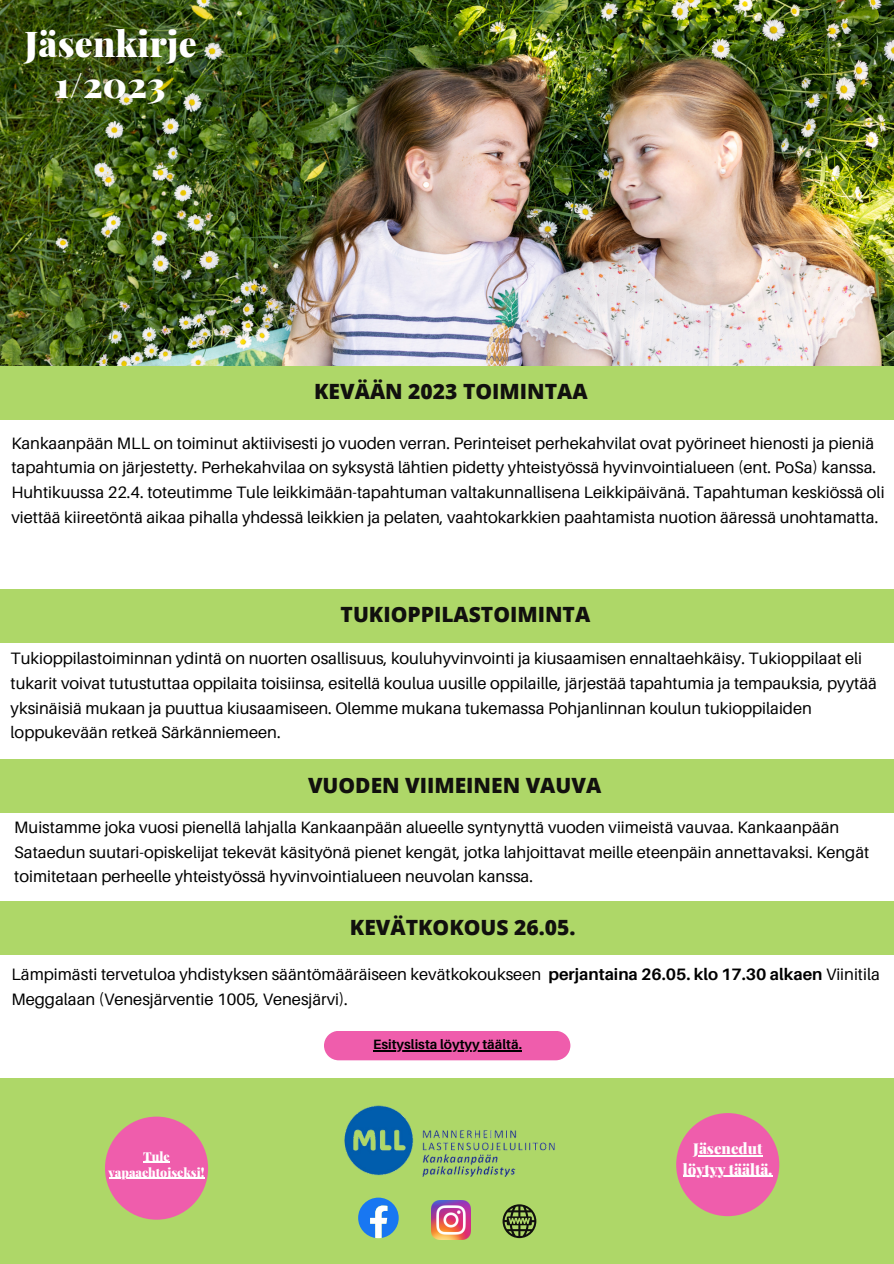
<style>
.page{position:relative;width:894px;height:1264px;background:#fff}
.page>*{position:absolute;margin:0;border:0;box-sizing:border-box;transform-origin:0 0}
.t1{font:900 35.55px/41.1px "Playfair Display";letter-spacing:.01em;color:#fff;text-align:center}
.t2{font:800 21px "Open Sans";color:#11100e}
.t3{font:16.5px/24.8px "Aileron";color:#000}
.t4{font:900 15px/20.2px "Playfair Display";color:#fff;text-align:center}
.t5{font:700 13.5px "Aileron";color:#000}
.t6{font:900 12.3px/16.4px "Playfair Display";color:#fff;text-align:center}
.s1{font-weight:700}
</style>
<div class="page">
<div style="left:0;top:1078px;width:893px;height:185px;background:#aed768"></div>
<svg style="left:358px;top:1198px;width:40px;height:40px"></svg>
<img style="left:432px;top:1200px;width:38px;height:38px">
<svg style="left:502px;top:1204px;width:34px;height:34px"></svg>
<img style="left:344px;top:1105px;width:211px;height:93px">
<img style="left:0;top:0;width:893px;height:366px">
<div style="left:0;top:366px;width:893px;height:53px;background:#aed768"></div>
<div style="left:0;top:589px;width:893px;height:53px;background:#aed768"></div>
<div style="left:0;top:759px;width:893px;height:53px;background:#aed768"></div>
<div style="left:0;top:901px;width:893px;height:53px;background:#aed768"></div>
<div style="left:324px;top:1031px;width:246px;height:29px;background:#ef5dac"></div>
<div style="left:676px;top:1113px;width:103px;height:103px;background:#ef5dac;border-radius:50%"></div>
<hr style="left:373px;top:1050px;width:149px;height:1px;background:#000">
<hr style="left:693px;top:1155px;width:69px;height:1px;background:#fff">
<hr style="left:682px;top:1175px;width:90px;height:1px;background:#fff">
<div style="left:105px;top:1116px;width:103px;height:103px;background:#ef5dac;border-radius:50%"></div>
<svg style="left:143px;top:1161px;width:27px;height:1px"></svg>
<hr style="left:108px;top:1177px;width:96px;height:1px;background:#fff">
<p class="t1" style="left:24px;top:21px;width:174px">Jäsenkirje<br>1/2023</p>
<p class="t2" style="left:314px;top:377px;width:275px">KEVÄÄN 2023 TOIMINTAA</p>
<p class="t3" style="left:11px;top:430px;width:866px">Kankaanpään MLL on toiminut aktiivisesti jo vuoden verran. Perinteiset perhekahvilat ovat pyörineet hienosti ja pieniä tapahtumia on järjestetty. Perhekahvilaa on syksystä lähtien pidetty yhteistyössä hyvinvointialueen (ent. PoSa) kanssa.</p>
<p class="t3" style="left:11px;top:479px;width:874px">Huhtikuussa 22.4. toteutimme Tule leikkimään-tapahtuman valtakunnallisena Leikkipäivänä. Tapahtuman keskiössä oli viettää kiireetöntä aikaa pihalla yhdessä leikkien ja pelaten, vaahtokarkkien paahtamista nuotion ääressä unohtamatta.</p>
<p class="t2" style="left:340px;top:600px;width:251px">TUKIOPPILASTOIMINTA</p>
<p class="t3" style="left:11px;top:645px;width:867px">Tukioppilastoiminnan ydintä on nuorten osallisuus, kouluhyvinvointi ja kiusaamisen ennaltaehkäisy. Tukioppilaat eli tukarit voivat tutustuttaa oppilaita toisiinsa, esitellä koulua uusille oppilaille, järjestää tapahtumia ja tempauksia, pyytää yksinäisiä mukaan ja puuttua kiusaamiseen. Olemme mukana tukemassa Pohjanlinnan koulun tukioppilaiden loppukevään retkeä Särkänniemeen.</p>
<p class="t2" style="left:308px;top:770px;width:295px">VUODEN VIIMEINEN VAUVA</p>
<p class="t3" style="left:14px;top:814px;width:856px">Muistamme joka vuosi pienellä lahjalla Kankaanpään alueelle syntynyttä vuoden viimeistä vauvaa. Kankaanpään<br>Sataedun suutari-opiskelijat tekevät käsityönä pienet kengät, jotka lahjoittavat meille eteenpäin annettavaksi. Kengät toimitetaan perheelle yhteistyössä hyvinvointialueen neuvolan kanssa.</p>
<p class="t2" style="left:350px;top:912px;width:227px">KEVÄTKOKOUS 26.05.</p>
<p class="t3" style="left:11px;top:961px;width:869px">Lämpimästi tervetuloa yhdistyksen sääntömääräiseen kevätkokoukseen <span class="s1">perjantaina 26.05. klo 17.30 alkaen</span> Viinitila<br>Meggalaan (Venesjärventie 1005, Venesjärvi).</p>
<p class="t5" style="left:373px;top:1036px;width:150px">Esityslista löytyy täältä.</p>
<p class="t6" style="left:108px;top:1147px;width:97px">Tule vapaaehtoiseksi!</p>
<p class="t4" style="left:682px;top:1137px;width:91px">Jäsenedut löytyy täältä.</p>
</div>
